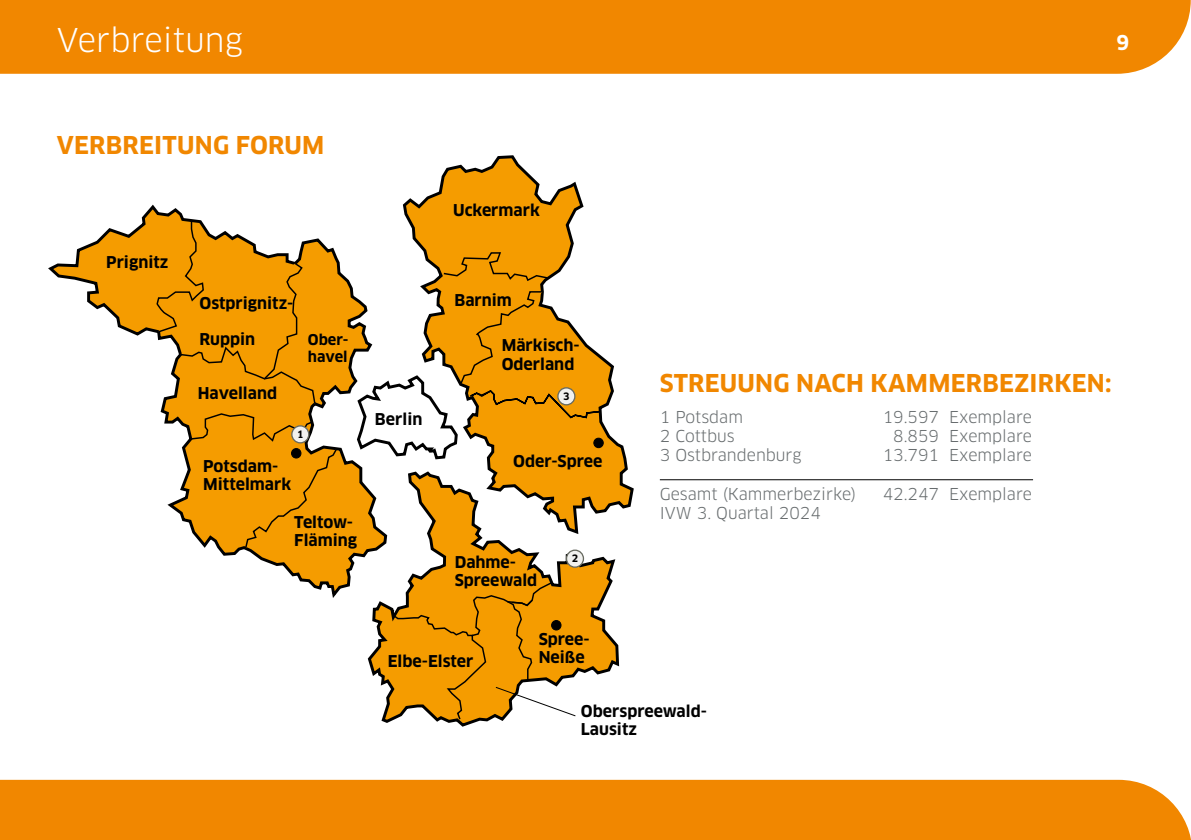
<style>
.page{position:relative;width:1191px;height:840px;background:#fff}
.page>*{position:absolute;margin:0;border:0;box-sizing:border-box;transform-origin:0 0}
.t1{font:32px "Clan OT";letter-spacing:.005em;color:#fff}
.t2{font:700 24px "Clan OT";letter-spacing:.01em;color:#f18700}
.t3{font:700 20px "Clan OT";color:#fff}
.t4{font:16px "Clan OT";color:#676c6e}
.t5{font:700 15.8px/18.2px "Clan OT";color:#000}
.t6{font:700 14.6px/16.6px "Clan OT";color:#000}
.t7{font:700 10px "Clan OT";color:#000}
</style>
<div class="page">
<div style="left:0;top:0;width:1190px;height:74px;background:#f18700"></div>
<svg style="left:48px;top:204px;width:318px;height:394px"></svg>
<svg style="left:156px;top:218px;width:160px;height:187px;background:#e8a022"></svg>
<svg style="left:169px;top:412px;width:170px;height:141px;background:#e8a125"></svg>
<div style="left:291px;top:448px;width:10px;height:10px;background:#000;border-radius:50%"></div>
<div style="left:291px;top:448px;width:10px;height:10px;border:1px solid #000;border-radius:50%"></div>
<svg style="left:403px;top:155px;width:231px;height:343px"></svg>
<svg style="left:442px;top:251px;width:107px;height:31px;background:#e18f00"></svg>
<svg style="left:366px;top:531px;width:254px;height:196px"></svg>
<svg style="left:355px;top:290px;width:277px;height:241px"></svg>
<svg style="left:391px;top:553px;width:226px;height:167px"></svg>
<div style="left:566px;top:550px;width:17px;height:17px;background:#f1f1ef;border-radius:50%"></div>
<div style="left:566px;top:549px;width:18px;height:18px;border:1px solid #676a60;border-radius:50%"></div>
<div style="left:558px;top:387px;width:17px;height:17px;background:#f1f1ef;border-radius:50%"></div>
<div style="left:557px;top:387px;width:18px;height:18px;border:1px solid #676a60;border-radius:50%"></div>
<div style="left:292px;top:425px;width:17px;height:17px;background:#f1f1ef;border-radius:50%"></div>
<div style="left:291px;top:425px;width:18px;height:18px;border:1px solid #676a60;border-radius:50%"></div>
<hr style="left:660px;top:479px;width:373px;height:1px;background:#000">
<div style="left:0;top:779px;width:1191px;height:60px;background:#f18700"></div>
<p class="t1" style="left:57px;top:21px;width:188px">Verbreitung</p>
<p class="t3" style="left:1116px;top:31px;width:14px">9</p>
<p class="t2" style="left:57px;top:131px;width:269px">VERBREITUNG FORUM</p>
<p class="t5" style="left:106px;top:253px;width:64px">Prignitz</p>
<p class="t5" style="left:453px;top:201px;width:88px">Uckermark</p>
<p class="t5" style="left:199px;top:294px;width:95px">Ostprignitz-</p>
<p class="t5" style="left:199px;top:330px;width:57px">Ruppin</p>
<p class="t5" style="left:198px;top:384px;width:81px">Havelland</p>
<p class="t6" style="left:308px;top:332px;width:42px">Ober&shy;havel</p>
<p class="t7" style="left:297px;top:428px;width:8px">1</p>
<p class="t5" style="left:203px;top:456px;width:76px">Potsdam-</p>
<p class="t5" style="left:203px;top:474px;width:89px">Mittelmark</p>
<p class="t5" style="left:294px;top:512px;width:60px">Teltow-</p>
<p class="t5" style="left:294px;top:530px;width:64px">Fläming</p>
<p class="t5" style="left:454px;top:291px;width:59px">Barnim</p>
<p class="t5" style="left:501px;top:336px;width:80px">Märkisch-<br>Oderland</p>
<p class="t5" style="left:375px;top:409px;width:49px">Berlin</p>
<p class="t7" style="left:563px;top:390px;width:8px">3</p>
<p class="t5" style="left:513px;top:452px;width:91px">Oder-Spree</p>
<p class="t5" style="left:455px;top:553px;width:63px">Dahme-</p>
<p class="t5" style="left:455px;top:571px;width:84px">Spreewald</p>
<p class="t7" style="left:572px;top:552px;width:8px">2</p>
<p class="t5" style="left:388px;top:652px;width:87px">Elbe-Elster</p>
<p class="t5" style="left:538px;top:630px;width:53px">Spree-</p>
<p class="t5" style="left:538px;top:648px;width:48px">Neiße</p>
<p class="t2" style="left:660px;top:369px;width:453px">STREUUNG NACH KAMMERBEZIRKEN:</p>
<p class="t4" style="left:660px;top:407px;width:85px">1 Potsdam</p>
<p class="t4" style="left:882px;top:407px;width:151px">19.597 Exemplare</p>
<p class="t4" style="left:660px;top:426px;width:76px">2 Cottbus</p>
<p class="t4" style="left:893px;top:426px;width:140px">8.859 Exemplare</p>
<p class="t4" style="left:660px;top:445px;width:143px">3 Ostbrandenburg</p>
<p class="t4" style="left:882px;top:445px;width:151px">13.791 Exemplare</p>
<p class="t4" style="left:660px;top:484px;width:198px">Gesamt (Kammerbezirke)</p>
<p class="t4" style="left:882px;top:484px;width:151px">42.247 Exemplare</p>
<p class="t4" style="left:660px;top:503px;width:162px">IVW 3. Quartal 2024</p>
<p class="t5" style="left:581px;top:702px;width:128px">Oberspreewald-<br>Lausitz</p>
</div>
